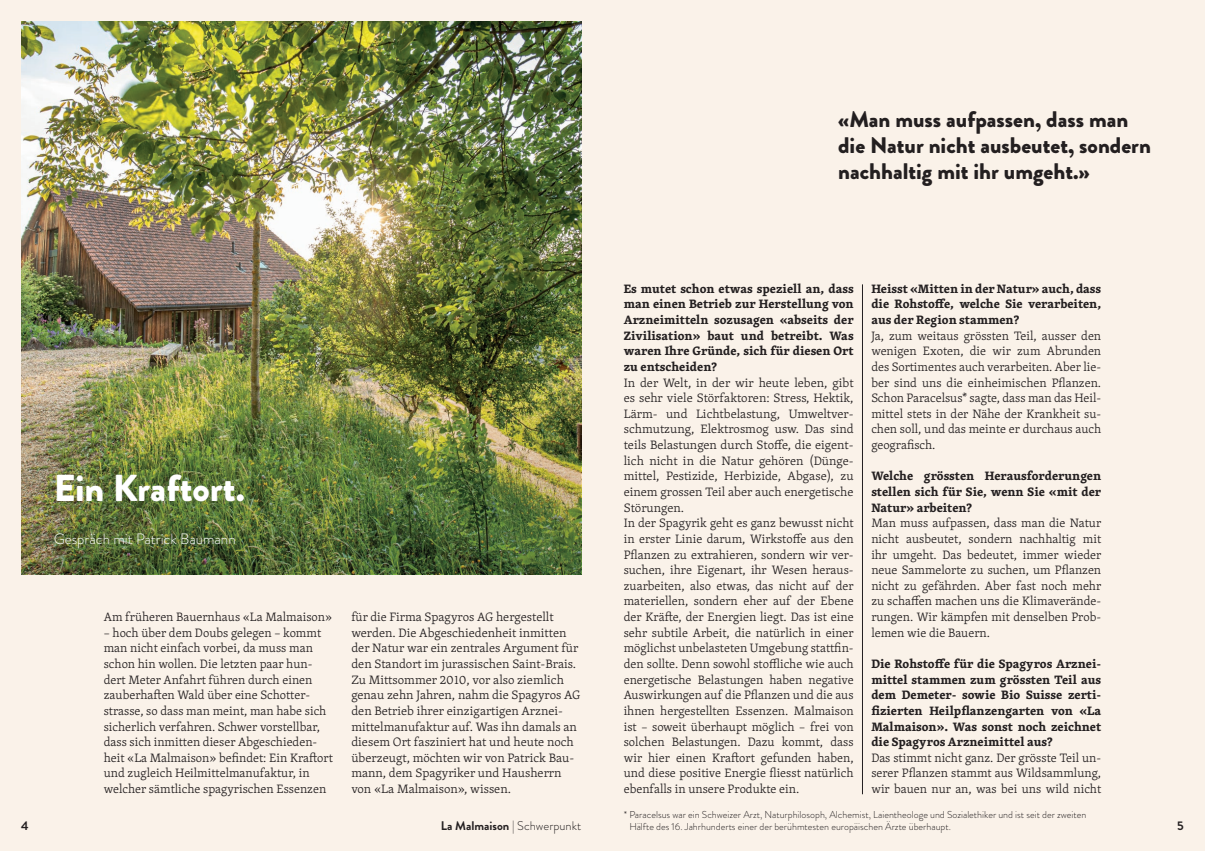
<style>
.page{position:relative;width:1205px;height:851px;background:#fff}
.page>*{position:absolute;margin:0;border:0;box-sizing:border-box;transform-origin:0 0}
.t1{font:900 37.5px "Brandon Grotesque";color:#fff}
.t2{font:900 22.5px/26.2px "Brandon Grotesque";color:#231f20}
.t3{font:300 15px "Brandon Grotesque";color:#fff}
.t4{font:300 12.5px/15.6px "Skolar Latin";color:#231f20}
.t5{font:700 12.5px/15.6px "Skolar Latin";color:#231f20;text-align:justify}
.t6{font:300 12.5px "Brandon Grotesque";color:#231f20}
.t7{font:700 12.5px "Brandon Grotesque";color:#231f20}
.t8{font:300 10px/12px "Brandon Grotesque";color:#231f20}
.s1{font-weight:700}
</style>
<div class="page">
<div style="left:0;top:0;width:1205px;height:850px;background:#faf2e9"></div>
<img style="left:21px;top:21px;width:560px;height:334px">
<img style="left:21px;top:355px;width:560px;height:219px">
<hr style="left:862px;top:284px;width:1px;height:510px;background:#231f20">
<h2 class="t2" style="left:838px;top:106px;width:314px">«Man muss aufpassen, dass man die Natur nicht ausbeutet, sondern nachhaltig mit ihr umgeht.»</h2>
<p class="t5" style="left:624px;top:280px;width:231px">Es mutet schon etwas speziell an, dass man einen Betrieb zur Herstellung von Arzneimitteln sozusagen «abseits der Zivilisation» baut und betreibt. Was waren Ihre Gründe, sich für diesen Ort zu entscheiden?</p>
<p class="t4" style="left:624px;top:374px;width:231px">In der Welt, in der wir heute leben, gibt es sehr viele Störfaktoren: Stress, Hektik, Lärm- und Lichtbelastung, Umweltver&shy;schmutzung, Elektrosmog usw. Das sind teils Belastungen durch Stoffe, die eigent&shy;lich nicht in die Natur gehören (Dünge&shy;mittel, Pestizide, Herbizide, Abgase), zu einem grossen Teil aber auch energetische Störungen.<br>In der Spagyrik geht es ganz bewusst nicht in erster Linie darum, Wirkstoffe aus den Pflanzen zu extrahieren, sondern wir ver&shy;suchen, ihre Eigenart, ihr Wesen heraus&shy;zuarbeiten, also etwas, das nicht auf der materiellen, sondern eher auf der Ebene der Kräfte, der Energien liegt. Das ist eine sehr subtile Arbeit, die natürlich in einer möglichst unbelasteten Umgebung stattfin&shy;den sollte. Denn sowohl stoffliche wie auch energetische Belastungen haben negative Auswirkungen auf die Pflanzen und die aus ihnen hergestellten Essenzen. Malmaison ist – soweit überhaupt möglich – frei von solchen Belastungen. Dazu kommt, dass wir hier einen Kraftort gefunden haben, und diese positive Energie fliesst natürlich ebenfalls in unsere Produkte ein.</p>
<p class="t5" style="left:871px;top:280px;width:231px">Heisst «Mitten in der Natur» auch, dass die Rohstoffe, welche Sie verarbeiten, aus der Region stammen?</p>
<p class="t4" style="left:871px;top:327px;width:231px;text-align:justify">Ja, zum weitaus grössten Teil, ausser den wenigen Exoten, die wir zum Abrunden des Sortimentes auch verarbeiten. Aber lie&shy;ber sind uns die einheimischen Pflanzen.<br>Schon Paracelsus* sagte, dass man das Heil&shy;mittel stets in der Nähe der Krankheit su&shy;chen soll, und das meinte er durchaus auch geografisch.</p>
<p class="t5" style="left:871px;top:467px;width:231px">Welche grössten Herausforderungen stellen sich für Sie, wenn Sie «mit der Natur» arbeiten?</p>
<p class="t4" style="left:871px;top:515px;width:231px;text-align:justify">Man muss aufpassen, dass man die Natur nicht ausbeutet, sondern nachhaltig mit ihr umgeht. Das bedeutet, immer wieder neue Sammelorte zu suchen, um Pflanzen nicht zu gefährden. Aber fast noch mehr zu schaffen machen uns die Klimaverände&shy;rungen. Wir kämpfen mit denselben Prob&shy;lemen wie die Bauern.</p>
<p class="t5" style="left:871px;top:655px;width:231px">Die Rohstoffe für die Spagyros Arznei&shy;mittel stammen zum grössten Teil aus dem Demeter- sowie Bio Suisse zerti&shy;fizierten Heilpflanzengarten von «La Malmaison». Was sonst noch zeichnet die Spagyros Arzneimittel aus?</p>
<p class="t4" style="left:871px;top:749px;width:231px;text-align:justify">Das stimmt nicht ganz. Der grösste Teil un&shy;serer Pflanzen stammt aus Wildsammlung, wir bauen nur an, was bei uns wild nicht</p>
<p class="t8" style="left:629px;top:808px;width:459px;text-indent:-6px">* Paracelsus war ein Schweizer Arzt, Naturphilosoph, Alchemist, Laientheologe und Sozialethiker und ist seit der zweiten<br>Hälfte des 16. Jahrhunderts einer der berühmtesten europäischen Ärzte überhaupt.</p>
<h1 class="t1" style="left:54px;top:461px;width:193px">Ein Kraftort.</h1>
<p class="t3" style="left:54px;top:528px;width:184px">Gespräch mit Patrick Baumann</p>
<p class="t4" style="left:104px;top:608px;width:230px">Am früheren Bauernhaus «La Malmaison»</p>
<p class="t4" style="left:104px;top:624px;width:231px">– hoch über dem Doubs gelegen – kommt man nicht einfach vorbei, da muss man schon hin wollen. Die letzten paar hun&shy;dert Meter Anfahrt führen durch einen zauberhaften Wald über eine Schotter&shy;strasse, so dass man meint, man habe sich sicherlich verfahren. Schwer vorstellbar, dass sich inmitten dieser Abgeschieden&shy;heit «La Malmaison» befindet: Ein Kraftort und zugleich Heilmittelmanufaktur, in welcher sämtliche spagyrischen Essenzen</p>
<p class="t4" style="left:351px;top:608px;width:230px">für die Firma Spagyros AG hergestellt werden. Die Abgeschiedenheit inmitten der Natur war ein zentrales Argument für den Standort im jurassischen Saint-Brais.<br>Zu Mittsommer 2010, vor also ziemlich genau zehn Jahren, nahm die Spagyros AG den Betrieb ihrer einzigartigen Arznei&shy;mittelmanufaktur auf. Was ihn damals an diesem Ort fasziniert hat und heute noch überzeugt, möchten wir von Patrick Bau&shy;mann, dem Spagyriker und Hausherrn von «La Malmaison», wissen.</p>
<p class="t7" style="left:21px;top:816px;width:9px">4</p>
<p class="t6" style="left:441px;top:816px;width:142px"><span class="s1">La Malmaison</span> | Schwerpunkt</p>
<p class="t7" style="left:1177px;top:816px;width:8px">5</p>
</div>
